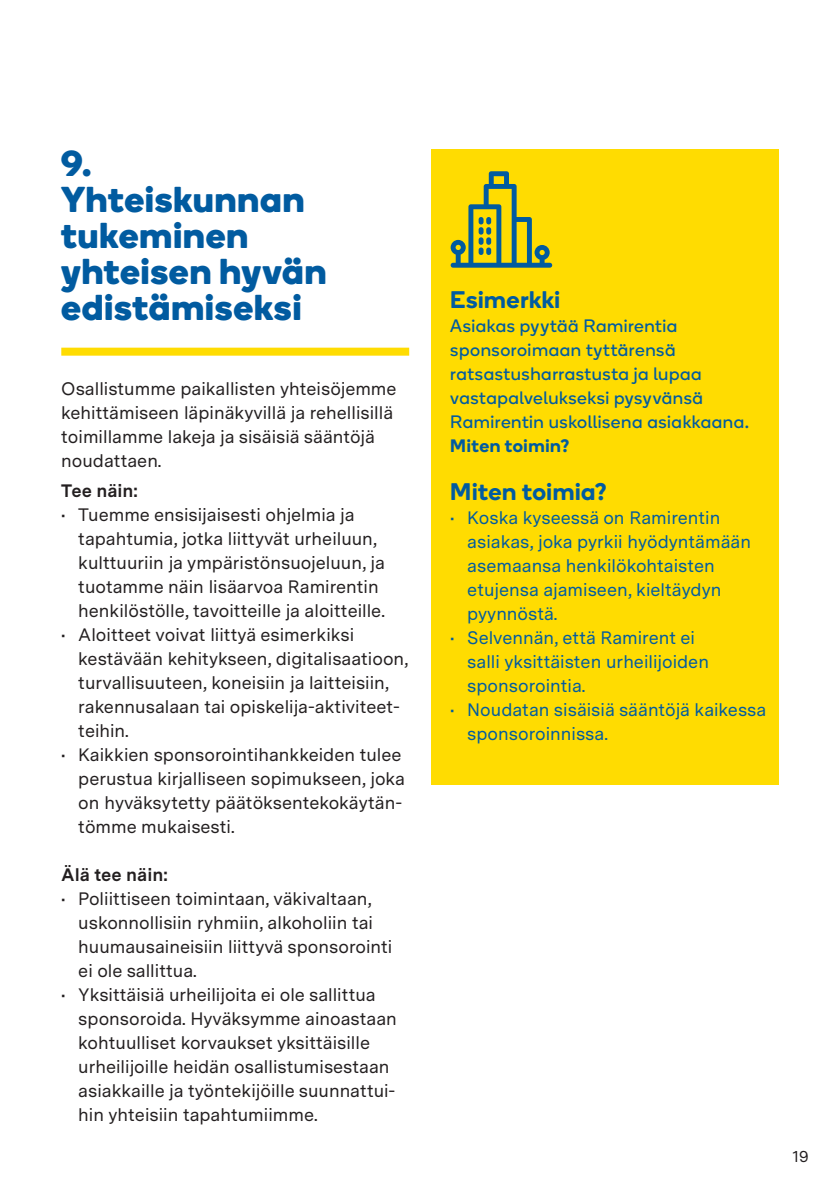
<style>
.page{position:relative;width:840px;height:1191px;background:#fff}
.page>*{position:absolute;margin:0;border:0;box-sizing:border-box;transform-origin:0 0}
.t1{font:700 36px/36px "Boing";letter-spacing:.025em;color:#015ba0}
.t2{font:600 24px "Boing";letter-spacing:.025em;color:#015ba0}
.t3{font:18px/24px "Messina Sans";color:#231f20}
.t4{font:18px/24px "Messina Sans";color:#015ba0}
.t5{font:18px/24px "Boing";letter-spacing:.03em;color:#015ba0}
.t6{font:700 18px "Messina Sans";color:#231f20}
.t7{font:600 18px "Boing";letter-spacing:.04em;color:#015ba0}
.t8{font:16px "Messina Sans";color:#231f20}
</style>
<div class="page">
<div style="left:61px;top:348px;width:348px;height:8px;background:#ffdc01"></div>
<div style="left:430px;top:149px;width:348px;height:635px;background:#ffdc01"></div>
<svg style="left:450px;top:171px;width:102px;height:97px"></svg>
<div style="left:478px;top:227px;width:5px;height:8px;background:#015ba0;border-radius:2px"></div>
<div style="left:486px;top:227px;width:5px;height:8px;background:#015ba0;border-radius:2px"></div>
<div style="left:478px;top:237px;width:5px;height:8px;background:#015ba0;border-radius:2px"></div>
<div style="left:486px;top:237px;width:5px;height:8px;background:#015ba0;border-radius:2px"></div>
<div style="left:478px;top:247px;width:5px;height:8px;background:#015ba0;border-radius:2px"></div>
<div style="left:486px;top:247px;width:5px;height:8px;background:#015ba0;border-radius:2px"></div>
<p class="t1" style="left:61px;top:144px;width:266px">9.<br>Yhteiskunnan tukeminen yhteisen hyvän edistämiseksi</p>
<p class="t3" style="left:61px;top:376px;width:336px">Osallistumme paikallisten yhteisöjemme kehittämiseen läpinäkyvillä ja rehellisillä toimillamme lakeja ja sisäisiä sääntöjä noudattaen.</p>
<p class="t6" style="left:61px;top:477px;width:78px">Tee näin:</p>
<p class="t3" style="left:78px;top:502px;width:308px;text-indent:-17px">• Tuemme ensisijaisesti ohjelmia ja tapahtumia, jotka liittyvät urheiluun, kulttuuriin ja ympäristönsuojeluun, ja tuotamme näin lisäarvoa Ramirentin henkilöstölle, tavoitteille ja aloitteille.</p>
<p class="t3" style="left:78px;top:622px;width:331px;text-indent:-17px">• Aloitteet voivat liittyä esimerkiksi kestävään kehitykseen, digitalisaatioon, turvallisuuteen, koneisiin ja laitteisiin, rakennusalaan tai opiskelija-aktiviteet&shy;teihin.</p>
<p class="t3" style="left:78px;top:742px;width:328px;text-indent:-17px">• Kaikkien sponsorointihankkeiden tulee perustua kirjalliseen sopimukseen, joka on hyväksytetty päätöksentekokäytän&shy;tömme mukaisesti.</p>
<p class="t6" style="left:61px;top:861px;width:108px">Älä tee näin:</p>
<p class="t3" style="left:78px;top:886px;width:315px;text-indent:-17px">• Poliittiseen toimintaan, väkivaltaan, uskonnollisiin ryhmiin, alkoholiin tai huumausaineisiin liittyvä sponsorointi ei ole sallittua.</p>
<p class="t3" style="left:78px;top:982px;width:320px;text-indent:-17px">• Yksittäisiä urheilijoita ei ole sallittua sponsoroida. Hyväksymme ainoastaan kohtuulliset korvaukset yksittäisille urheilijoille heidän osallistumisestaan asiakkaille ja työntekijöille suunnattui&shy;hin yhteisiin tapahtumiimme.</p>
<p class="t2" style="left:450px;top:283px;width:111px">Esimerkki</p>
<p class="t5" style="left:450px;top:313px;width:300px">Asiakas pyytää Ramirentia sponsoroimaan tyttärensä ratsastusharrastusta ja lupaa vastapalvelukseksi pysyvänsä<br>Ramirentin uskollisena asiakkaana.</p>
<p class="t7" style="left:450px;top:433px;width:121px">Miten toimin?</p>
<p class="t2" style="left:450px;top:475px;width:158px">Miten toimia?</p>
<p class="t4" style="left:467px;top:505px;width:285px;text-indent:-17px">• Koska kyseessä on Ramirentin asiakas, joka pyrkii hyödyntämään asemaansa henkilökohtaisten etujensa ajamiseen, kieltäydyn pyynnöstä.</p>
<p class="t4" style="left:467px;top:625px;width:243px;text-indent:-17px">• Selvennän, että Ramirent ei salli yksittäisten urheilijoiden sponsorointia.</p>
<p class="t4" style="left:467px;top:697px;width:300px;text-indent:-17px">• Noudatan sisäisiä sääntöjä kaikessa sponsoroinnissa.</p>
<p class="t8" style="left:792px;top:1144px;width:18px">19</p>
</div>
